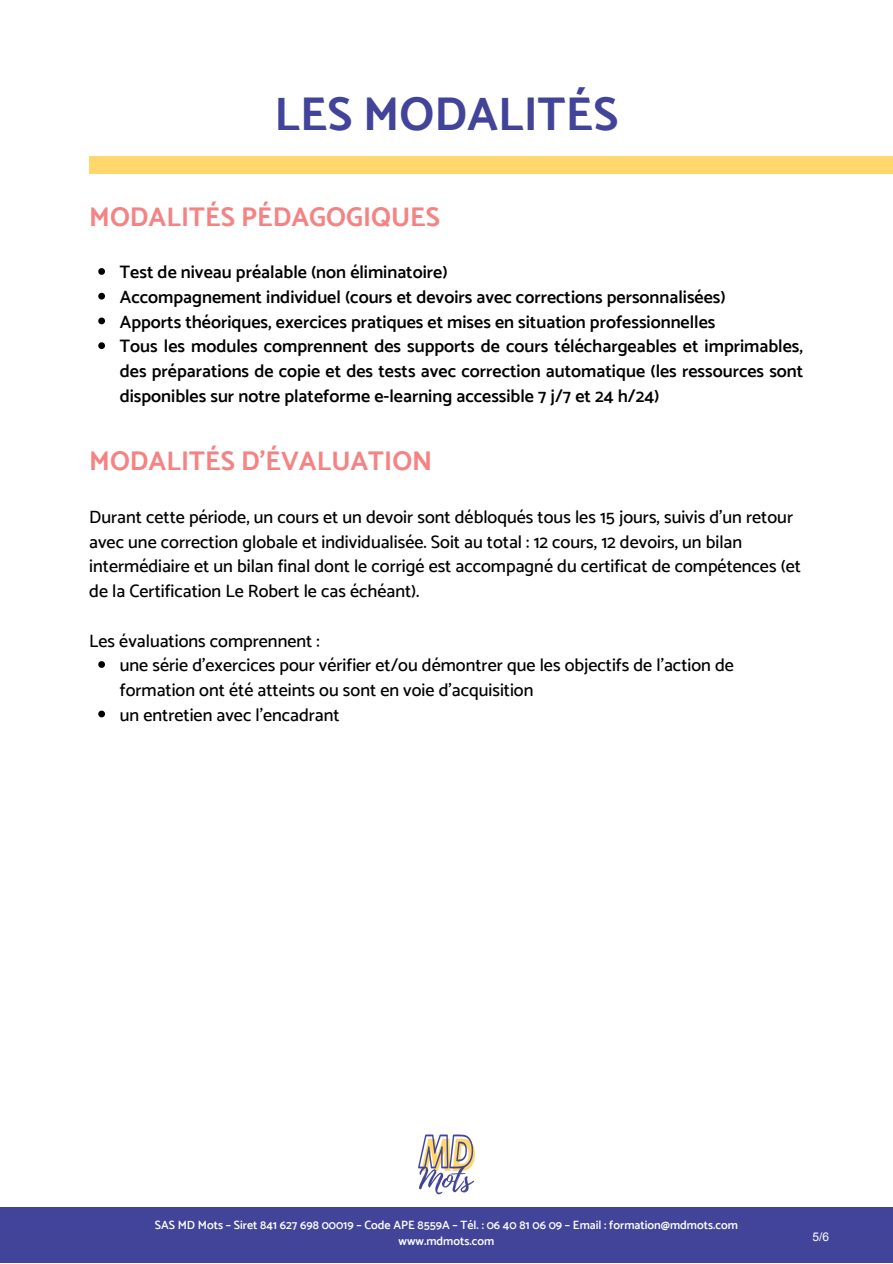
<style>
.page{position:relative;width:893px;height:1264px;background:#fff}
.page>*{position:absolute;margin:0;border:0;box-sizing:border-box;transform-origin:0 0}
.t1{font:700 47.25px "Catamaran";color:#424499}
.t2{font:700 27px "Catamaran";color:#f58383}
.t3{font:500 18px/24.8px "Catamaran";color:#000}
.t4{font:600 18px/24.8px "Catamaran";color:#000}
.t5{font:600 12px/16px "Catamaran";color:#fff;text-align:center}
.t6{font:12px "Arial";color:#fff}
</style>
<div class="page">
<div style="left:0;top:1207px;width:892px;height:55px;background:#424499"></div>
<img style="left:418px;top:1134px;width:57px;height:61px">
<div style="left:89px;top:157px;width:803px;height:17px;background:#ffd76d"></div>
<svg style="left:98px;top:268px;width:7px;height:7px"></svg>
<svg style="left:98px;top:293px;width:7px;height:6px"></svg>
<svg style="left:98px;top:317px;width:7px;height:7px"></svg>
<svg style="left:98px;top:342px;width:7px;height:7px"></svg>
<svg style="left:98px;top:661px;width:7px;height:7px"></svg>
<svg style="left:98px;top:710px;width:7px;height:7px"></svg>
<h1 class="t1" style="left:274px;top:86px;width:345px">LES MODALITÉS</h1>
<h2 class="t2" style="left:89px;top:201px;width:352px">MODALITÉS PÉDAGOGIQUES</h2>
<p class="t4" style="left:120px;top:259px;width:685px">Test de niveau préalable (non éliminatoire)<br>Accompagnement individuel (cours et devoirs avec corrections personnalisées)<br>Apports théoriques, exercices pratiques et mises en situation professionnelles<br>Tous les modules comprennent des supports de cours téléchargeables et imprimables, des préparations de copie et des tests avec correction automatique (les ressources sont disponibles sur notre plateforme e-learning accessible 7 j/7 et 24 h/24)</p>
<h2 class="t2" style="left:89px;top:445px;width:344px">MODALITÉS D'ÉVALUATION</h2>
<p class="t3" style="left:89px;top:504px;width:713px">Durant cette période, un cours et un devoir sont débloqués tous les 15 jours, suivis d’un retour avec une correction globale et individualisée. Soit au total : 12 cours, 12 devoirs, un bilan intermédiaire et un bilan final dont le corrigé est accompagné du certificat de compétences (et de la Certification Le Robert le cas échéant).</p>
<p class="t3" style="left:89px;top:628px;width:232px">Les évaluations comprennent :</p>
<p class="t3" style="left:120px;top:652px;width:615px">une série d’exercices pour vérifier et/ou démontrer que les objectifs de l’action de formation ont été atteints ou sont en voie d’acquisition<br>un entretien avec l’encadrant</p>
<p class="t5" style="left:155px;top:1216px;width:584px">SAS MD Mots – Siret 841 627 698 00019 – Code APE 8559A – Tél. : 06 40 81 06 09 – Email : formation@mdmots.com www.mdmots.com</p>
<p class="t6" style="left:812px;top:1228px;width:18px">5/6</p>
</div>
